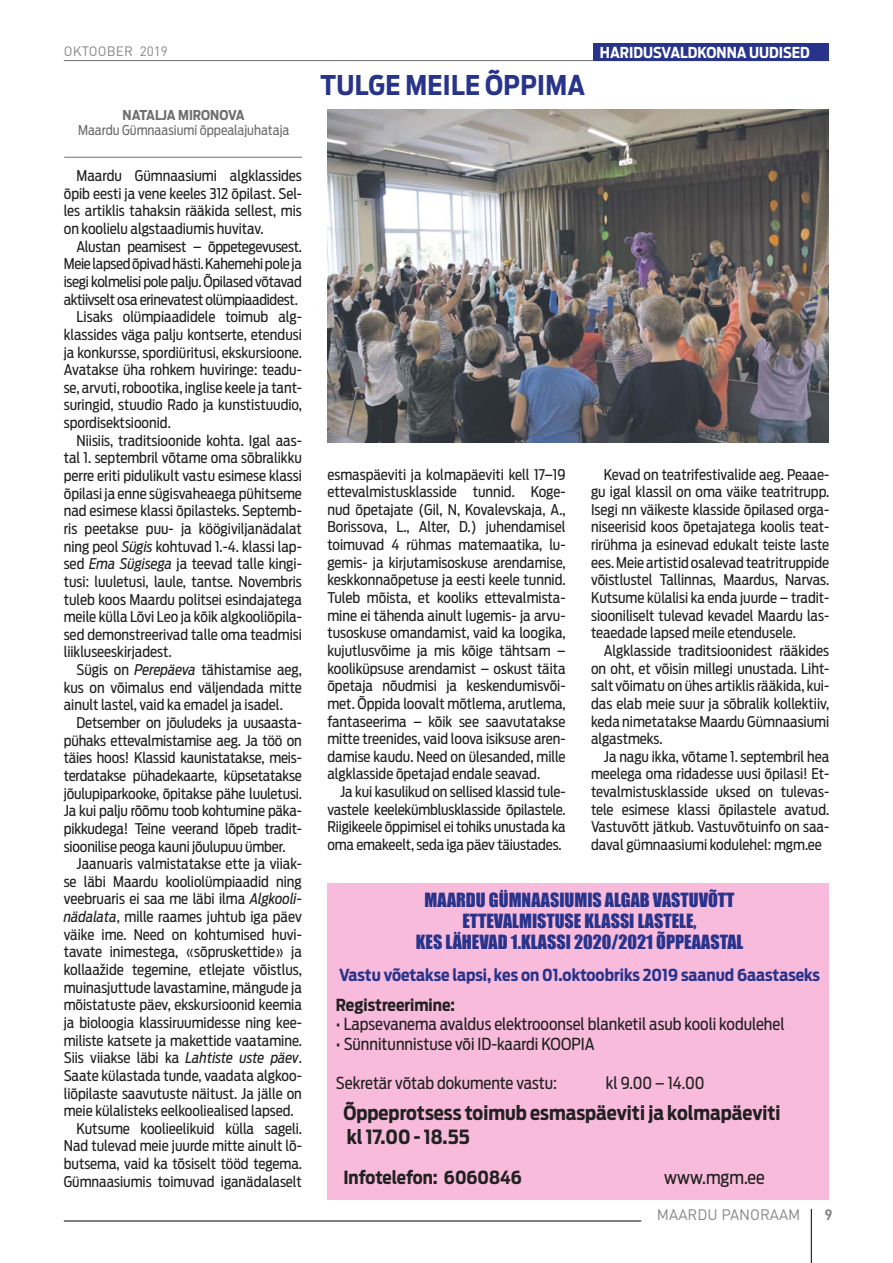
<style>
.page{position:relative;width:893px;height:1263px;background:#fff}
.page>*{position:absolute;margin:0;border:0;box-sizing:border-box;transform-origin:0 0}
.t1{font:700 27px "Ford Antenna Cond";letter-spacing:.01em;color:#28348b}
.t2{font:700 19.5px/24px "Ford Antenna Cond";color:#212121}
.t3{font:18px/21px "Impact";color:#28348b;text-align:center}
.t4{font:700 18px "Ford Antenna Cond";color:#212121}
.t5{font:18px "Ford Antenna Cond";color:#212121}
.t6{font:16.5px "Ford Antenna Cond";color:#212121}
.t7{font:700 16.5px "Ford Antenna Cond";color:#28348b}
.t8{font:700 16.5px "Ford Antenna Cond";color:#212121}
.t9{font:700 15px "Ford Antenna Cond";color:#fff}
.t10{font:15px "DIN Pro";color:#878787}
.t11{font:700 15px "DIN Pro";color:#878787}
.t12{font:14.7px/17.7px "Ford Antenna Cond";color:#212121;text-align:justify}
.t13{font:14.7px "Ford Antenna Cond";letter-spacing:-.02em;color:#212121}
.t14{font:13.5px "Ford Antenna Cond";color:#706f6f}
.t15{font:700 13.5px "Ford Antenna Cond";color:#706f6f}
.t16{font:13.5px "DIN Pro";letter-spacing:.01em;color:#878787}
.s1{font-style:italic}
</style>
<div class="page">
<hr style="left:64px;top:1221px;width:577px;height:1px;background:#000">
<hr style="left:811px;top:1209px;width:1px;height:54px;background:#000">
<hr style="left:64px;top:60px;width:765px;height:1px;background:#706f6f">
<div style="left:594px;top:44px;width:235px;height:17px;background:#28348b"></div>
<hr style="left:64px;top:157px;width:238px;height:1px;background:#706f6f">
<img style="left:327px;top:109px;width:502px;height:333px">
<div style="left:327px;top:883px;width:502px;height:316px;background:#f8bbdc"></div>
<p class="t16" style="left:64px;top:42px;width:106px">OKTOOBER 2019</p>
<p class="t9" style="left:600px;top:39px;width:211px">HARIDUSVALDKONNA UUDISED</p>
<h1 class="t1" style="left:321px;top:61px;width:266px">TULGE MEILE ÕPPIMA</h1>
<p class="t15" style="left:123px;top:103px;width:124px">NATALJA MIRONOVA</p>
<p class="t14" style="left:78px;top:118px;width:213px">Maardu Gümnaasiumi õppealajuhataja</p>
<p class="t12" style="left:64px;top:165px;width:240px;text-indent:13px">Maardu Gümnaasiumi algklassides õpib eesti ja vene keeles 312 õpilast. Sel&shy;les artiklis tahaksin rääkida sellest, mis on koolielu algstaadiumis huvitav.</p>
<p class="t13" style="left:77px;top:234px;width:227px">Alustan peamisest – õppetegevusest.</p>
<p class="t13" style="left:64px;top:251px;width:240px">Meie lapsed õpivad hästi. Kahemehi pole ja</p>
<p class="t13" style="left:64px;top:269px;width:240px">isegi kolmelisi pole palju. Õpilased võtavad</p>
<p class="t13" style="left:64px;top:287px;width:236px">aktiivselt osa erinevatest olümpiaadidest.</p>
<p class="t12" style="left:77px;top:306px;width:227px">Lisaks olümpiaadidele toimub alg-</p>
<p class="t12" style="left:64px;top:324px;width:240px">klassides väga palju kontserte, etendusi</p>
<p class="t12" style="left:64px;top:341px;width:240px">ja konkursse, spordiüritusi, ekskursioone.</p>
<p class="t12" style="left:64px;top:359px;width:240px">Avatakse üha rohkem huviringe: teadu-</p>
<p class="t12" style="left:64px;top:377px;width:240px">se, arvuti, robootika, inglise keele ja tant-</p>
<p class="t12" style="left:64px;top:394px;width:240px">suringid, stuudio Rado ja kunstistuudio,</p>
<p class="t12" style="left:64px;top:412px;width:109px">spordisektsioonid.</p>
<p class="t12" style="left:77px;top:430px;width:227px">Niisiis, traditsioonide kohta. Igal aas-</p>
<p class="t12" style="left:64px;top:447px;width:240px">tal 1. septembril võtame oma sõbralikku</p>
<p class="t12" style="left:64px;top:465px;width:240px">perre eriti pidulikult vastu esimese klassi</p>
<p class="t12" style="left:64px;top:483px;width:240px">õpilasi ja enne sügisvaheaega pühitseme</p>
<p class="t12" style="left:64px;top:500px;width:240px">nad esimese klassi õpilasteks. Septemb-</p>
<p class="t12" style="left:64px;top:518px;width:240px">ris peetakse puu- ja köögiviljanädalat</p>
<p class="t12" style="left:64px;top:536px;width:240px">ning peol <span class="s1">Sügis</span> kohtuvad 1.-4. klassi lap-</p>
<p class="t12" style="left:64px;top:553px;width:240px">sed <span class="s1">Ema Sügisega</span> ja teevad talle kingi-</p>
<p class="t12" style="left:64px;top:571px;width:240px">tusi: luuletusi, laule, tantse. Novembris</p>
<p class="t12" style="left:64px;top:588px;width:240px">tuleb koos Maardu politsei esindajatega</p>
<p class="t12" style="left:64px;top:606px;width:240px">meile külla Lõvi Leo ja kõik algkooliõpila-</p>
<p class="t12" style="left:64px;top:624px;width:240px">sed demonstreerivad talle oma teadmisi</p>
<p class="t12" style="left:64px;top:641px;width:109px">liikluseeskirjadest.</p>
<p class="t12" style="left:77px;top:659px;width:227px">Sügis on <span class="s1">Perepäeva</span> tähistamise aeg,</p>
<p class="t12" style="left:64px;top:677px;width:240px">kus on võimalus end väljendada mitte</p>
<p class="t12" style="left:64px;top:694px;width:221px">ainult lastel, vaid ka emadel ja isadel.</p>
<p class="t12" style="left:77px;top:712px;width:227px">Detsember on jõuludeks ja uusaasta-</p>
<p class="t12" style="left:64px;top:730px;width:240px">pühaks ettevalmistamise aeg. Ja töö on</p>
<p class="t12" style="left:64px;top:747px;width:240px">täies hoos! Klassid kaunistatakse, meis-</p>
<p class="t12" style="left:64px;top:765px;width:240px">terdatakse pühadekaarte, küpsetatakse</p>
<p class="t12" style="left:64px;top:782px;width:240px">jõulupiparkooke, õpitakse pähe luuletusi.</p>
<p class="t12" style="left:64px;top:800px;width:240px">Ja kui palju rõõmu toob kohtumine päka-</p>
<p class="t12" style="left:64px;top:818px;width:240px">pikkudega! Teine veerand lõpeb tradit-</p>
<p class="t12" style="left:64px;top:835px;width:223px">sioonilise peoga kauni jõulupuu ümber.</p>
<p class="t12" style="left:77px;top:853px;width:227px">Jaanuaris valmistatakse ette ja viiak-</p>
<p class="t12" style="left:64px;top:871px;width:240px">se läbi Maardu kooliolümpiaadid ning</p>
<p class="t12" style="left:64px;top:888px;width:240px">veebruaris ei saa me läbi ilma <span class="s1">Algkooli-</span></p>
<p class="t12" style="left:64px;top:906px;width:240px"><span class="s1">nädalata</span>, mille raames juhtub iga päev</p>
<p class="t12" style="left:64px;top:924px;width:240px">väike ime. Need on kohtumised huvi-</p>
<p class="t12" style="left:64px;top:941px;width:240px">tavate inimestega, «sõpruskettide» ja</p>
<p class="t12" style="left:64px;top:959px;width:240px">kollaažide tegemine, etlejate võistlus,</p>
<p class="t12" style="left:64px;top:977px;width:240px">muinasjuttude lavastamine, mängude ja</p>
<p class="t12" style="left:64px;top:994px;width:240px">mõistatuste päev, ekskursioonid keemia</p>
<p class="t12" style="left:64px;top:1012px;width:240px">ja bioloogia klassiruumidesse ning kee-</p>
<p class="t12" style="left:64px;top:1029px;width:240px">miliste katsete ja makettide vaatamine.</p>
<p class="t12" style="left:64px;top:1047px;width:240px">Siis viiakse läbi ka <span class="s1">Lahtiste uste päev</span>.</p>
<p class="t12" style="left:64px;top:1065px;width:240px">Saate külastada tunde, vaadata algkoo-</p>
<p class="t12" style="left:64px;top:1082px;width:240px">liõpilaste saavutuste näitust. Ja jälle on</p>
<p class="t12" style="left:64px;top:1100px;width:231px">meie külalisteks eelkooliealised lapsed.</p>
<p class="t12" style="left:77px;top:1118px;width:227px">Kutsume koolieelikuid külla sageli.</p>
<p class="t12" style="left:64px;top:1135px;width:240px">Nad tulevad meie juurde mitte ainult lõ-</p>
<p class="t12" style="left:64px;top:1153px;width:240px">butsema, vaid ka tõsiselt tööd tegema.</p>
<p class="t12" style="left:64px;top:1171px;width:240px">Gümnaasiumis toimuvad iganädalaselt</p>
<p class="t12" style="left:327px;top:463px;width:240px">esmaspäeviti ja kolmapäeviti kell 17–19 ettevalmistusklasside tunnid. Koge&shy;nud õpetajate (Gil, N, Kovalevskaja, A., Borissova, L., Alter, D.) juhendamisel toimuvad 4 rühmas matemaatika, lu&shy;gemis- ja kirjutamisoskuse arendamise, keskkonnaõpetuse ja eesti keele tunnid.<br>Tuleb mõista, et kooliks ettevalmista&shy;mine ei tähenda ainult lugemis- ja arvu&shy;tusoskuse omandamist, vaid ka loogika, kujutlusvõime ja mis kõige tähtsam – kooliküpsuse arendamist – oskust täita õpetaja nõudmisi ja keskendumisvõi&shy;met. Õppida loovalt mõtlema, arutlema, fantaseerima – kõik see saavutatakse mitte treenides, vaid loova isiksuse aren&shy;damise kaudu. Need on ülesanded, mille algklasside õpetajad endale seavad.</p>
<p class="t12" style="left:327px;top:781px;width:240px;text-indent:13px">Ja kui kasulikud on sellised klassid tule&shy;vastele keelekümblusklasside õpilastele.<br>Riigikeele õppimisel ei tohiks unustada ka oma emakeelt, seda iga päev täiustades.</p>
<p class="t12" style="left:591px;top:463px;width:240px;text-indent:13px">Kevad on teatrifestivalide aeg. Peaae&shy;gu igal klassil on oma väike teatritrupp.<br>Isegi nn väikeste klasside õpilased orga&shy;niseerisid koos õpetajatega koolis teat&shy;rirühma ja esinevad edukalt teiste laste ees. Meie artistid osalevad teatritruppide võistlustel Tallinnas, Maardus, Narvas.<br>Kutsume külalisi ka enda juurde – tradit&shy;siooniliselt tulevad kevadel Maardu las&shy;teaedade lapsed meile etendusele.</p>
<p class="t12" style="left:591px;top:640px;width:240px;text-indent:13px">Algklasside traditsioonidest rääkides on oht, et võisin millegi unustada. Liht&shy;salt võimatu on ühes artiklis rääkida, kui&shy;das elab meie suur ja sõbralik kollektiiv, keda nimetatakse Maardu Gümnaasiumi algastmeks.</p>
<p class="t12" style="left:591px;top:746px;width:240px;text-indent:13px">Ja nagu ikka, võtame 1. septembril hea meelega oma ridadesse uusi õpilasi! Et&shy;tevalmistusklasside uksed on tulevas&shy;tele esimese klassi õpilastele avatud.<br>Vastuvõtt jätkub. Vastuvõtuinfo on saa&shy;daval gümnaasiumi kodulehel: mgm.ee</p>
<p class="t3" style="left:416px;top:889px;width:329px">MAARDU GÜMNAASIUMIS ALGAB VASTUVÕTT<br>ETTEVALMISTUSE KLASSI LASTELE,<br>KES LÄHEVAD 1.KLASSI 2020/2021 ÕPPEAASTAL</p>
<p class="t7" style="left:339px;top:960px;width:483px">Vastu võetakse lapsi, kes on 01.oktoobriks 2019 saanud 6aastaseks</p>
<p class="t8" style="left:336px;top:990px;width:121px">Registreerimine:</p>
<p class="t6" style="left:336px;top:1010px;width:450px">• Lapsevanema avaldus elektrooonsel blanketil asub kooli kodulehel</p>
<p class="t6" style="left:336px;top:1030px;width:260px">• Sünnitunnistuse või ID-kaardi KOOPIA</p>
<p class="t6" style="left:336px;top:1069px;width:223px">Sekretär võtab dokumente vastu:</p>
<p class="t6" style="left:606px;top:1069px;width:100px">kl 9.00 – 14.00</p>
<h2 class="t2" style="left:343px;top:1098px;width:439px">Õppeprotsess toimub esmaspäeviti ja kolmapäeviti kl 17.00 - 18.55</h2>
<p class="t4" style="left:343px;top:1162px;width:180px">Infotelefon: 6060846</p>
<p class="t5" style="left:664px;top:1162px;width:102px">www.mgm.ee</p>
<p class="t10" style="left:657px;top:1205px;width:145px">MAARDU PANORAAM</p>
<p class="t11" style="left:825px;top:1205px;width:10px">9</p>
</div>
